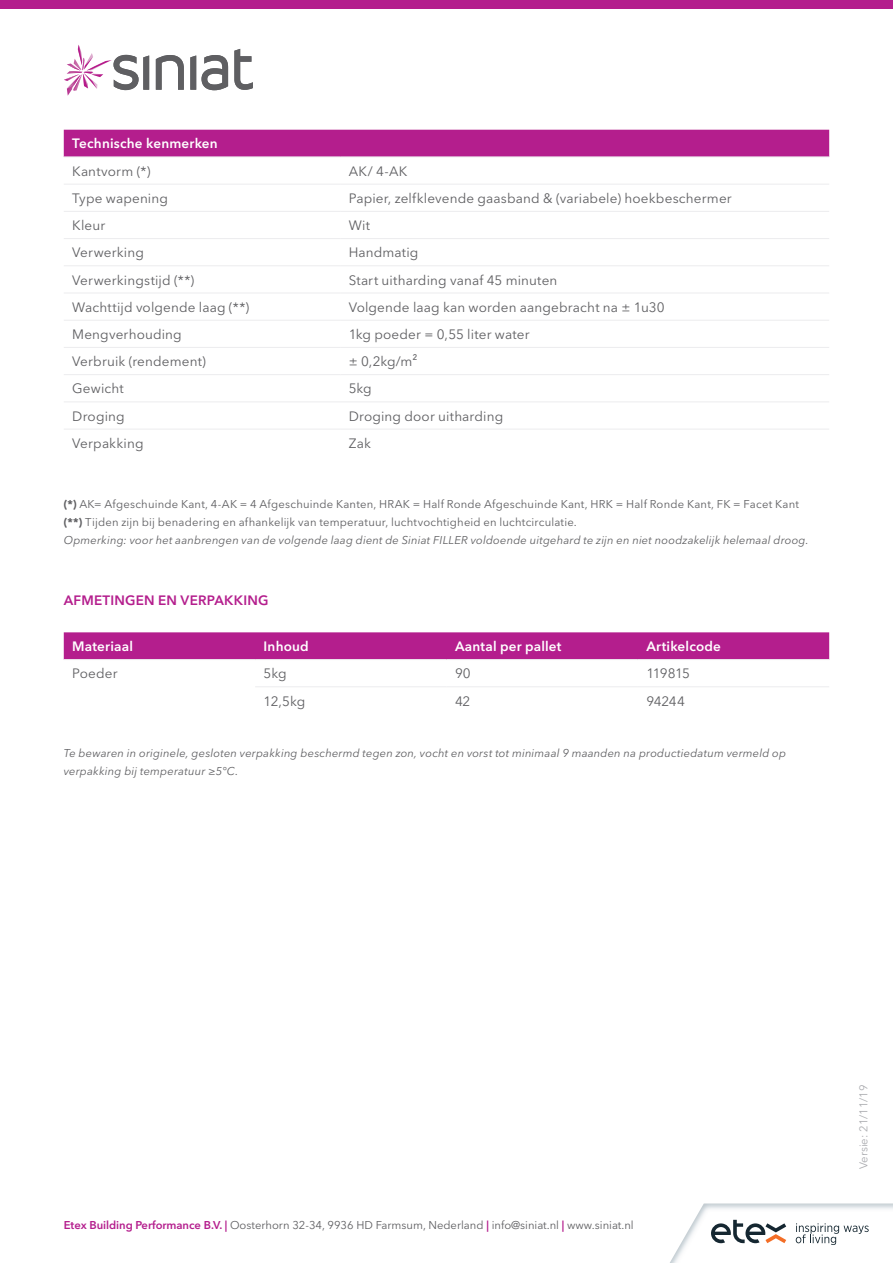
<style>
.page{position:relative;width:893px;height:1263px;background:#fff}
.page>*{position:absolute;margin:0;border:0;box-sizing:border-box;transform-origin:0 0}
.body_text{font:13.5px "Avenir Next W1 G";letter-spacing:.01em;color:#5f5f62}
.body_text-2{font:600 13.5px "Avenir Next W1 G";letter-spacing:.015em;color:#fff}
.body_text-3{font:600 13.5px "Avenir Next W1 G";letter-spacing:.015em;color:#b41e8d}
.body_text-4{font:11.25px "Avenir Next W1 G";letter-spacing:.015em;color:#5f5f62}
.body_text-5{font:italic 11.25px/18px "Avenir Next W1 G";letter-spacing:.015em;color:#5f5f62}
.t1{font:11.25px "Avenir Next W1 G";color:#abacb0}
.s1{font-weight:700}
.s2{font-weight:600;color:#b41e8d}
</style>
<div class="page">
<svg style="left:202px;top:55px;width:26px;height:35px"></svg>
<svg style="left:156px;top:55px;width:28px;height:35px"></svg>
<svg style="left:190px;top:56px;width:6px;height:34px"></svg>
<svg style="left:234px;top:49px;width:19px;height:41px"></svg>
<svg style="left:64px;top:45px;width:85px;height:51px"></svg>
<div style="left:0;top:0;width:893px;height:9px;background:#b41e8d"></div>
<svg style="left:670px;top:1203px;width:223px;height:60px"></svg>
<div style="left:64px;top:130px;width:765px;height:27px;background:#b41e8d"></div>
<hr style="left:64px;top:157px;width:276px;height:1px;background:#ececee">
<hr style="left:340px;top:157px;width:489px;height:1px;background:#ececee">
<hr style="left:64px;top:184px;width:276px;height:1px;background:#ececee">
<hr style="left:340px;top:184px;width:489px;height:1px;background:#ececee">
<hr style="left:64px;top:211px;width:276px;height:1px;background:#ececee">
<hr style="left:340px;top:211px;width:489px;height:1px;background:#ececee">
<hr style="left:64px;top:238px;width:276px;height:1px;background:#ececee">
<hr style="left:340px;top:238px;width:489px;height:1px;background:#ececee">
<hr style="left:64px;top:265px;width:276px;height:1px;background:#ececee">
<hr style="left:340px;top:265px;width:489px;height:1px;background:#ececee">
<hr style="left:64px;top:293px;width:276px;height:1px;background:#ececee">
<hr style="left:340px;top:293px;width:489px;height:1px;background:#ececee">
<hr style="left:64px;top:320px;width:276px;height:1px;background:#ececee">
<hr style="left:340px;top:320px;width:489px;height:1px;background:#ececee">
<hr style="left:64px;top:347px;width:276px;height:1px;background:#ececee">
<hr style="left:340px;top:347px;width:489px;height:1px;background:#ececee">
<hr style="left:64px;top:374px;width:276px;height:1px;background:#ececee">
<hr style="left:340px;top:374px;width:489px;height:1px;background:#ececee">
<hr style="left:64px;top:401px;width:276px;height:1px;background:#ececee">
<hr style="left:340px;top:401px;width:489px;height:1px;background:#ececee">
<hr style="left:64px;top:429px;width:276px;height:1px;background:#ececee">
<hr style="left:340px;top:429px;width:489px;height:1px;background:#ececee">
<div style="left:64px;top:632px;width:765px;height:27px;background:#b41e8d"></div>
<hr style="left:64px;top:659px;width:191px;height:1px;background:#ececee">
<hr style="left:255px;top:659px;width:191px;height:1px;background:#ececee">
<hr style="left:446px;top:659px;width:192px;height:1px;background:#ececee">
<hr style="left:638px;top:659px;width:191px;height:1px;background:#ececee">
<hr style="left:255px;top:686px;width:191px;height:1px;background:#ececee">
<hr style="left:446px;top:686px;width:192px;height:1px;background:#ececee">
<hr style="left:638px;top:686px;width:191px;height:1px;background:#ececee">
<p class="body_text-2" style="left:72px;top:135px;width:147px">Technische kenmerken</p>
<p class="body_text" style="left:72px;top:163px;width:80px">Kantvorm (*)</p>
<p class="body_text" style="left:349px;top:163px;width:60px">AK/ 4-AK</p>
<p class="body_text" style="left:72px;top:190px;width:97px">Type wapening</p>
<p class="body_text" style="left:349px;top:190px;width:385px">Papier, zelfklevende gaasband &amp; (variabele) hoekbeschermer</p>
<p class="body_text" style="left:72px;top:217px;width:34px">Kleur</p>
<p class="body_text" style="left:349px;top:217px;width:23px">Wit</p>
<p class="body_text" style="left:72px;top:244px;width:73px">Verwerking</p>
<p class="body_text" style="left:349px;top:244px;width:71px">Handmatig</p>
<p class="body_text" style="left:72px;top:272px;width:124px">Verwerkingstijd (**)</p>
<p class="body_text" style="left:349px;top:272px;width:210px">Start uitharding vanaf 45 minuten</p>
<p class="body_text" style="left:72px;top:299px;width:178px">Wachttijd volgende laag (**)</p>
<p class="body_text" style="left:349px;top:299px;width:317px">Volgende laag kan worden aangebracht na ± 1u30</p>
<p class="body_text" style="left:72px;top:326px;width:111px">Mengverhouding</p>
<p class="body_text" style="left:349px;top:326px;width:182px">1kg poeder = 0,55 liter water</p>
<p class="body_text" style="left:72px;top:353px;width:135px">Verbruik (rendement)</p>
<p class="body_text" style="left:349px;top:353px;width:70px">± 0,2kg/m²</p>
<p class="body_text" style="left:72px;top:381px;width:53px">Gewicht</p>
<p class="body_text" style="left:349px;top:381px;width:25px">5kg</p>
<p class="body_text" style="left:72px;top:408px;width:54px">Droging</p>
<p class="body_text" style="left:349px;top:408px;width:156px">Droging door uitharding</p>
<p class="body_text" style="left:72px;top:435px;width:73px">Verpakking</p>
<p class="body_text" style="left:349px;top:435px;width:24px">Zak</p>
<p class="body_text-4" style="left:64px;top:497px;width:737px"><span class="s1">(*)</span> AK= Afgeschuinde Kant, 4-AK = 4 Afgeschuinde Kanten, HRAK = Half Ronde Afgeschuinde Kant, HRK = Half Ronde Kant, FK = Facet Kant</p>
<p class="body_text-4" style="left:64px;top:515px;width:515px"><span class="s1">(**)</span> Tijden zijn bij benadering en afhankelijk van temperatuur, luchtvochtigheid en luchtcirculatie.</p>
<p class="body_text-5" style="left:64px;top:531px;width:746px">Opmerking: voor het aanbrengen van de volgende laag dient de Siniat FILLER voldoende uitgehard te zijn en niet noodzakelijk helemaal droog.</p>
<p class="body_text-3" style="left:64px;top:592px;width:206px">AFMETINGEN EN VERPAKKING</p>
<p class="body_text-2" style="left:72px;top:638px;width:62px">Materiaal</p>
<p class="body_text-2" style="left:264px;top:638px;width:47px">Inhoud</p>
<p class="body_text-2" style="left:455px;top:638px;width:108px">Aantal per pallet</p>
<p class="body_text-2" style="left:646px;top:638px;width:76px">Artikelcode</p>
<p class="body_text" style="left:72px;top:665px;width:47px">Poeder</p>
<p class="body_text" style="left:264px;top:665px;width:25px">5kg</p>
<p class="body_text" style="left:455px;top:665px;width:17px">90</p>
<p class="body_text" style="left:646px;top:665px;width:45px">119815</p>
<p class="body_text" style="left:264px;top:693px;width:43px">12,5kg</p>
<p class="body_text" style="left:455px;top:693px;width:17px">42</p>
<p class="body_text" style="left:646px;top:693px;width:40px">94244</p>
<p class="body_text-5" style="left:64px;top:744px;width:724px">Te bewaren in originele, gesloten verpakking beschermd tegen zon, vocht en vorst tot minimaal 9 maanden na productiedatum vermeld op verpakking bij temperatuur ≥5°C.</p>
<p class="body_text-4" style="left:64px;top:1218px;width:571px"><span class="s2">Etex Building Performance B.V. |</span> Oosterhorn 32-34, 9936 HD Farmsum, Nederland <span class="s2">|</span> info@siniat.nl <span class="s2">|</span> www.siniat.nl</p>
<p class="body_text-4" style="left:204px;top:1218px;width:356px"><span class="s2">nv |</span> Bormst aat 24, 2830 Tisselt, België <span class="s2">|</span> info@siniat.be <span class="s2">|</span> www.siniat.be</p>
<p class="t1" style="left:857px;top:1169px;width:86px;rotate:-90deg">Versie: 21/11/19</p>
</div>
